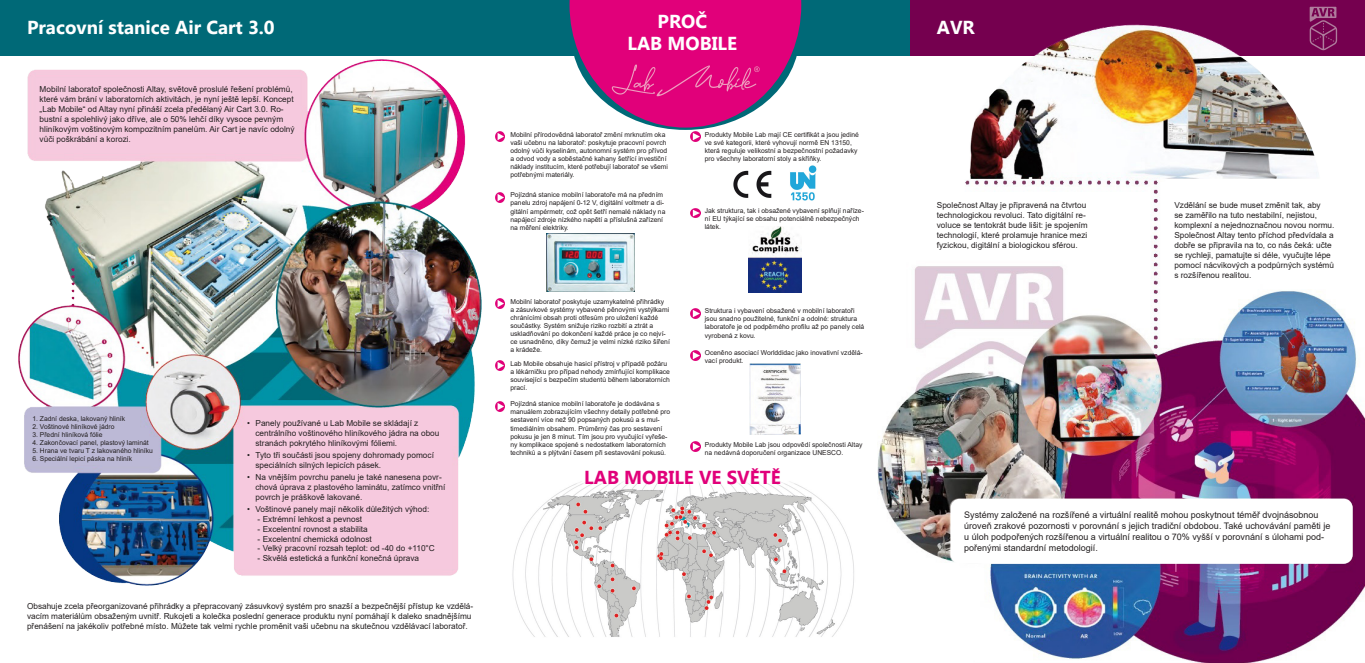
<style>
.page{position:relative;width:1365px;height:663px;background:#fff}
.page>*{position:absolute;margin:0;border:0;box-sizing:border-box;transform-origin:0 0}
.t1{font:700 18.75px "Microsoft New Tai Lue";color:#fff}
.t2{font:700 18.75px "Microsoft New Tai Lue";color:#e1007a}
.t3{font:9px/10.8px "Arial";color:#231f20}
.t4{font:8.25px/9.9px "Arial";color:#231f20}
.t5{font:6.75px/8.1px "Arial";color:#231f20}
</style>
<div class="page">
<div style="left:0;top:0;width:455px;height:56px;background:#006977"></div>
<div style="left:455px;top:0;width:454px;height:56px;background:#006977"></div>
<div style="left:909px;top:0;width:455px;height:56px;background:#75004f"></div>
<img style="left:18px;top:59px;width:464px;height:527px">
<svg style="left:495px;top:132px;width:10px;height:10px"></svg>
<svg style="left:569px;top:0;width:232px;height:142px"></svg>
<svg style="left:690px;top:208px;width:10px;height:10px"></svg>
<svg style="left:690px;top:308px;width:10px;height:10px"></svg>
<svg style="left:690px;top:350px;width:10px;height:10px"></svg>
<svg style="left:690px;top:441px;width:10px;height:10px"></svg>
<svg style="left:495px;top:192px;width:10px;height:10px"></svg>
<svg style="left:495px;top:299px;width:10px;height:10px"></svg>
<svg style="left:495px;top:361px;width:10px;height:10px"></svg>
<svg style="left:495px;top:402px;width:10px;height:10px"></svg>
<img style="left:546px;top:234px;width:88px;height:57px">
<img style="left:733px;top:165px;width:84px;height:36px">
<img style="left:749px;top:227px;width:52px;height:65px">
<img style="left:749px;top:363px;width:51px;height:72px">
<img style="left:512px;top:482px;width:342px;height:155px">
<img style="left:877px;top:17px;width:487px;height:646px">
<div style="left:950px;top:499px;width:402px;height:65px;background:#fff;border-radius:9px"></div>
<img style="left:1309px;top:7px;width:28px;height:44px">
<p class="t1" style="left:698px;top:7px;width:9px">ˇ</p>
<p class="t1" style="left:657px;top:11px;width:51px">PROC</p>
<p class="t1" style="left:627px;top:33px;width:111px">LAB MOBILE</p>
<p class="t1" style="left:27px;top:17px;width:249px">Pracovní stanice Air Cart 3.0</p>
<p class="t1" style="left:936px;top:17px;width:39px">AVR</p>
<p class="t4" style="left:40px;top:84px;width:256px">Mobilní laboratoř společnosti Altay, světově proslulé řešení problémů, které vám brání v laboratorních aktivitách, je nyní ještě lepší. Koncept „Lab Mobile“ od Altay nyní přináší zcela předělaný Air Cart 3.0. Ro&shy;bustní a spolehlivý jako dříve, ale o 50% lehčí díky vysoce pevným hliníkovým voštinovým kompozitním panelům. Air Cart je navíc odolný vůči poškrábání a korozi.</p>
<p class="t5" style="left:32px;top:414px;width:94px">1. Zadní deska, lakovaný hliník</p>
<p class="t5" style="left:32px;top:422px;width:84px">2. Voštinové hliníkové jádro</p>
<p class="t5" style="left:32px;top:431px;width:72px">3. Přední hliníková fólie</p>
<p class="t5" style="left:32px;top:439px;width:118px">4. Zakončovací panel, plastový laminát</p>
<p class="t5" style="left:32px;top:447px;width:122px">5. Hrana ve tvaru T z lakovaného hliníku</p>
<p class="t5" style="left:32px;top:455px;width:101px">6. Speciální lepicí páska na hliník</p>
<p class="t4" style="left:255px;top:418px;width:185px;text-indent:-9px">• Panely používané u Lab Mobile se skládají z centrálního voštinového hliníkového jádra na obou stranách pokrytého hliníkovými fóliemi.</p>
<p class="t4" style="left:255px;top:450px;width:180px;text-indent:-9px">• Tyto tři součásti jsou spojeny dohromady pomocí speciálních silných lepicích pásek.</p>
<p class="t4" style="left:255px;top:472px;width:191px;text-indent:-9px">• Na vnějším povrchu panelu je také nanesena povr&shy;chová úprava z plastového laminátu, zatímco vnitřní povrch je práškově lakované.</p>
<p class="t4" style="left:247px;top:504px;width:184px">• Voštinové panely mají několik důležitých výhod:</p>
<p class="t4" style="left:258px;top:514px;width:106px">- Extrémní lehkost a pevnost</p>
<p class="t4" style="left:258px;top:524px;width:112px">- Excelentní rovnost a stabilita</p>
<p class="t4" style="left:258px;top:534px;width:116px">- Excelentní chemická odolnost</p>
<p class="t4" style="left:258px;top:543px;width:179px">- Velký pracovní rozsah teplot: od -40 do +110°C</p>
<p class="t4" style="left:258px;top:553px;width:163px">- Skvělá estetická a funkční konečná úprava</p>
<p class="t4" style="left:27px;top:601px;width:448px">Obsahuje zcela přeorganizované přihrádky a přepracovaný zásuvkový systém pro snazší a bezpečnější přístup ke vzdělá&shy;vacím materiálům obsaženým uvnitř. Rukojeti a kolečka poslední generace produktu nyní pomáhají k daleko snadnějšímu přenášení na jakékoliv potřebné místo. Můžete tak velmi rychle proměnit vaši učebnu na skutečnou vzdělávací laboratoř.</p>
<p class="t5" style="left:510px;top:130px;width:159px">Mobilní přírodovědná laboratoř změní mrknutím oka vaši učebnu na laboratoř: poskytuje pracovní povrch odolný vůči kyselinám, autonomní systém pro přívod a odvod vody a soběstačné kahany šetřící investiční náklady institucím, které potřebují laboratoř se všemi potřebnými materiály.</p>
<p class="t5" style="left:705px;top:130px;width:156px">Produkty Mobile Lab mají CE certifikát a jsou jediné ve své kategorii, které vyhovují normě EN 13150, která reguluje velikostní a bezpečnostní požadavky pro všechny laboratorní stoly a skříňky.</p>
<p class="t5" style="left:510px;top:191px;width:156px">Pojízdná stanice mobilní laboratoře má na předním panelu zdroj napájení 0-12 V, digitální voltmetr a di&shy;gitální ampérmetr, což opět šetří nemalé náklady na napájecí zdroje nízkého napětí a příslušná zařízení na měření elektriky.</p>
<p class="t5" style="left:705px;top:206px;width:161px">Jak struktura, tak i obsažené vybavení splňují naříze&shy;ní EU týkající se obsahu potenciálně nebezpečných látek.</p>
<p class="t5" style="left:510px;top:297px;width:161px">Mobilní laboratoř poskytuje uzamykatelné přihrádky<br>a zásuvkové systémy vybavené pěnovými vystýlkami chránícími obsah proti otřesům pro uložení každé součástky. Systém snižuje riziko rozbití a ztrát a uskladňování po dokončení každé práce je co nejví&shy;ce usnadněno, díky čemuž je velmi nízké riziko šíření a krádeže.</p>
<p class="t5" style="left:510px;top:359px;width:161px">Lab Mobile obsahuje hasicí přístroj v případě požáru a lékárničku pro případ nehody zmírňující komplikace související s bezpečím studentů během laboratorních prací.</p>
<p class="t5" style="left:510px;top:400px;width:161px">Pojízdná stanice mobilní laboratoře je dodávána s manuálem zobrazujícím všechny detaily potřebné pro sestavení více než 90 popsaných pokusů a s mul&shy;timediálním obsahem. Průměrný čas pro sestavení pokusu je jen 8 minut. Tím jsou pro vyučující vyřeše&shy;ny komplikace spojené s nedostatkem laboratorních techniků a s plýtvání časem při sestavování pokusů.</p>
<p class="t2" style="left:584px;top:467px;width:198px">LAB MOBILE VE SVETE</p>
<p class="t5" style="left:705px;top:307px;width:161px">Struktura i vybavení obsažené v mobilní laboratoři jsou snadno použitelné, funkční a odolné: struktura laboratoře je od podpěrného profilu až po panely celá vyrobená z kovu.</p>
<p class="t5" style="left:705px;top:349px;width:159px">Oceněno asociací Worlddidac jako inovativní vzdělá&shy;vací produkt.</p>
<p class="t5" style="left:705px;top:440px;width:159px">Produkty Mobile Lab jsou odpovědí společnosti Altay na nedávná doporučení organizace UNESCO.</p>
<p class="t2" style="left:751px;top:464px;width:9px">ˇ</p>
<p class="t2" style="left:772px;top:464px;width:9px">ˇ</p>
<p class="t4" style="left:936px;top:200px;width:152px">Společnost Altay je připravená na čtvrtou technologickou revoluci. Tato digitální re&shy;voluce se tentokrát bude lišit: je spojením technologií, které prolamuje hranice mezi fyzickou, digitální a biologickou sférou.</p>
<p class="t4" style="left:1174px;top:200px;width:162px">Vzdělání se bude muset změnit tak, aby<br>se zaměřilo na tuto nestabilní, nejistou, komplexní a nejednoznačnou novou normu.<br>Společnost Altay tento příchod předvídala a dobře se připravila na to, co nás čeká: učte se rychleji, pamatujte si déle, vyučujte lépe pomocí nácvikových a podpůrných systémů s rozšířenou realitou.</p>
<p class="t3" style="left:964px;top:510px;width:368px">Systémy založené na rozšířené a virtuální realitě mohou poskytnout téměř dvojnásobnou úroveň zrakové pozornosti v porovnání s jejich tradiční obdobou. Také uchovávání paměti je u úloh podpořených rozšířenou a virtuální realitou o 70% vyšší v porovnání s úlohami pod&shy;pořenými standardní metodologií.</p>
</div>
